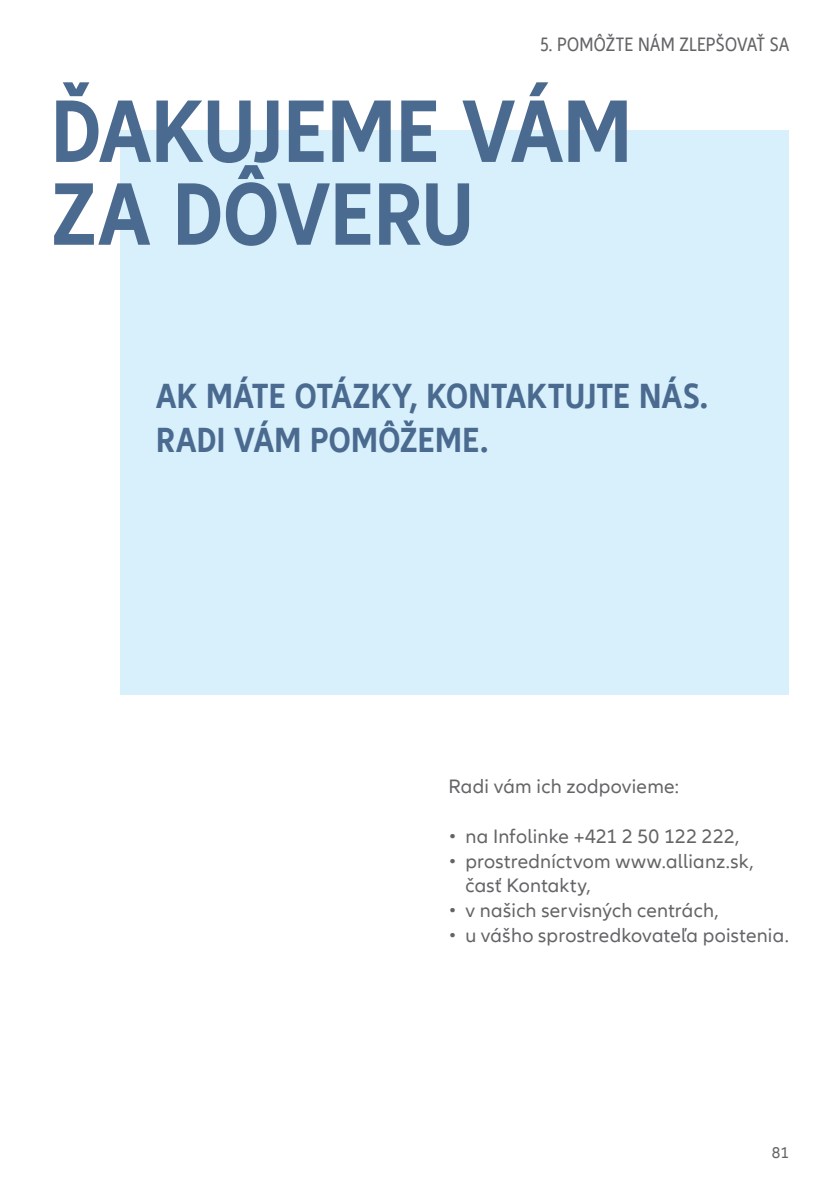
<style>
.page{position:relative;width:840px;height:1191px;background:#fff}
.page>*{position:absolute;margin:0;border:0;box-sizing:border-box;transform-origin:0 0}
.t1{font:700 condensed 92px/82.8px "Allianz Neo";color:#4b6a8f}
.t2{font:700 condensed 36px/43.2px "Allianz Neo";letter-spacing:.01em;color:#4b6a8f}
.t3{font:20px/24.8px "Allianz Neo";letter-spacing:.015em;color:#636466}
.t4{font:condensed 20px "Allianz Neo";letter-spacing:.015em;color:#636466}
.t5{font:16px "Allianz Neo";color:#636466}
</style>
<div class="page">
<div style="left:120px;top:130px;width:668px;height:564px;background:#d7f0fc"></div>
<p class="t4" style="left:540px;top:33px;width:250px">5. POMÔŽTE NÁM ZLEPŠOVAŤ SA</p>
<h1 class="t1" style="left:51px;top:92px;width:582px">ĎAKUJEME VÁM<br>ZA DÔVERU</h1>
<h2 class="t2" style="left:156px;top:375px;width:553px">AK MÁTE OTÁZKY, KONTAKTUJTE NÁS.<br>RADI VÁM POMÔŽEME.</h2>
<p class="t3" style="left:448px;top:775px;width:232px">Radi vám ich zodpovieme:</p>
<p class="t3" style="left:448px;top:824px;width:292px">• na Infolinke +421 2 50 122 222,</p>
<p class="t3" style="left:465px;top:849px;width:290px;text-indent:-17px">• prostredníctvom www.allianz.sk, časť Kontakty,</p>
<p class="t3" style="left:448px;top:898px;width:272px">• v našich servisných centrách,</p>
<p class="t3" style="left:448px;top:923px;width:342px">• u vášho sprostredkovateľa poistenia.</p>
<p class="t5" style="left:771px;top:1143px;width:18px">81</p>
</div>
